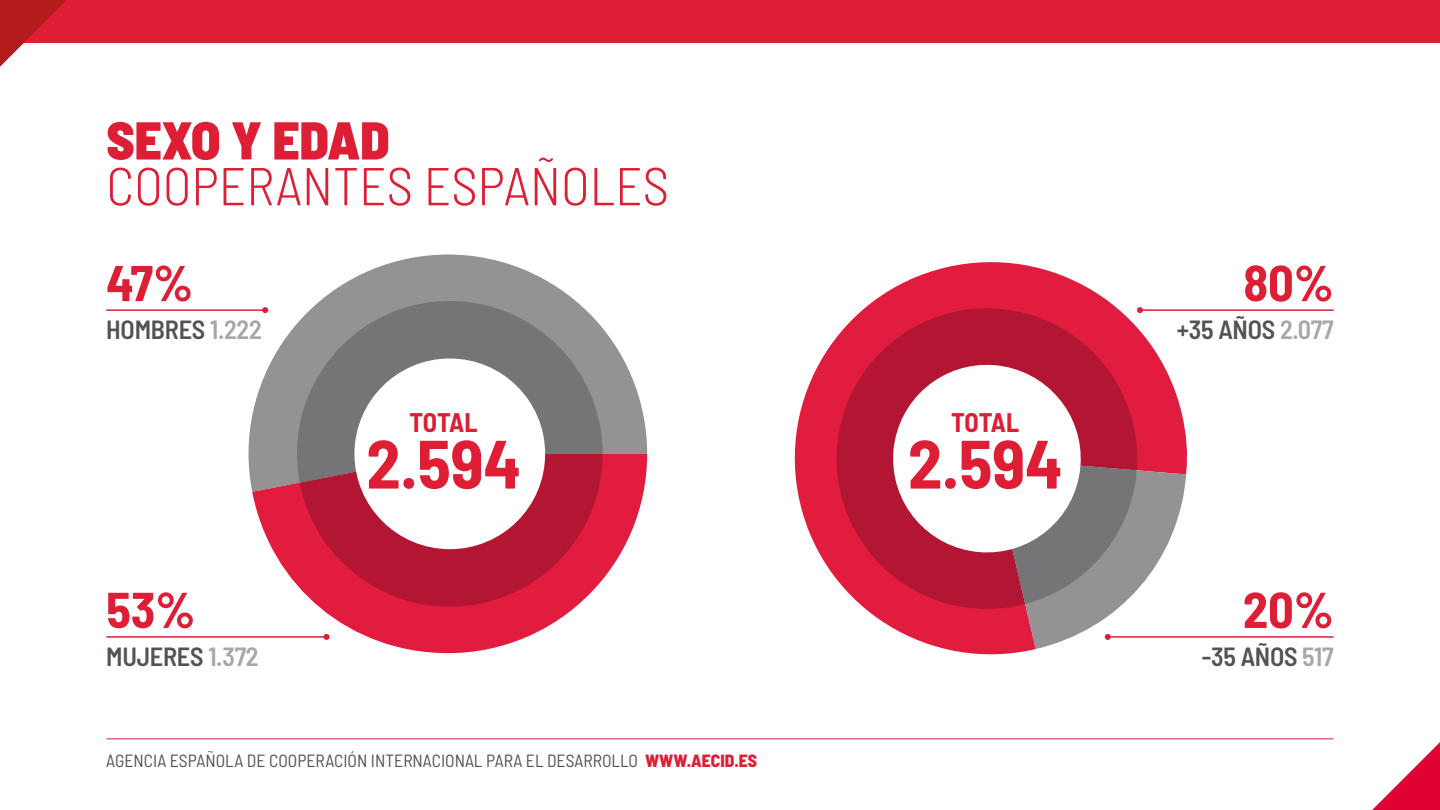
<style>
.page{position:relative;width:1440px;height:810px;background:#fff}
.page>*{position:absolute;margin:0;border:0;box-sizing:border-box;transform-origin:0 0}
.t1{font:700 semi-condensed 68.25px "Barlow";color:#de1e35}
.t2{font:300 semi-condensed 53.25px "Barlow";color:#de1e35}
.t3{font:900 semi-condensed 53.25px "Barlow";color:#de1e35}
.t4{font:700 semi-condensed 50.25px "Barlow";color:#de1e35}
.t5{font:600 semi-condensed 26.25px "Barlow";letter-spacing:-.01em;color:#515456}
.t6{font:700 semi-condensed 26.25px "Barlow";letter-spacing:-.015em;color:#de1e35}
.t7{font:semi-condensed 17.62px "Barlow";color:#515456}
.s1{color:#a7a6a8}
.s2{font-weight:800;color:#de1e35}
</style>
<div class="page">
<hr style="left:106px;top:738px;width:1228px;height:1px;background:#de1e35">
<div style="left:0;top:0;width:1440px;height:43px;background:#de1e35"></div>
<svg style="left:0;top:0;width:67px;height:67px"></svg>
<svg style="left:1372px;top:742px;width:68px;height:68px"></svg>
<svg style="left:248px;top:254px;width:399px;height:236px;fill:#949293"></svg>
<svg style="left:252px;top:454px;width:395px;height:199px;fill:#e11c3f"></svg>
<svg style="left:297px;top:301px;width:306px;height:306px;background:#924856"></svg>
<div style="left:354px;top:358px;width:191px;height:191px;background:#fff;border-radius:50%"></div>
<svg style="left:794px;top:262px;width:393px;height:393px"></svg>
<svg style="left:830px;top:302px;width:314px;height:313px;background:#cb2845"></svg>
<hr style="left:106px;top:309px;width:159px;height:2px;background:#de1e35">
<svg style="left:262px;top:307px;width:6px;height:6px"></svg>
<hr style="left:1140px;top:309px;width:194px;height:2px;background:#de1e35">
<svg style="left:1137px;top:307px;width:6px;height:6px"></svg>
<hr style="left:1108px;top:636px;width:226px;height:2px;background:#de1e35">
<svg style="left:889px;top:361px;width:297px;height:288px"></svg>
<hr style="left:106px;top:636px;width:221px;height:2px;background:#de1e35">
<svg style="left:324px;top:634px;width:6px;height:6px"></svg>
<p class="t3" style="left:106px;top:102px;width:285px">SEXO Y EDAD</p>
<p class="t2" style="left:106px;top:148px;width:564px">COOPERANTES ESPAÑOLES</p>
<p class="t4" style="left:106px;top:247px;width:88px">47%</p>
<p class="t5" style="left:106px;top:311px;width:157px">HOMBRES <span class="s1">1.222</span></p>
<p class="t4" style="left:106px;top:573px;width:90px">53%</p>
<p class="t5" style="left:106px;top:638px;width:154px">MUJERES <span class="s1">1.372</span></p>
<p class="t6" style="left:410px;top:404px;width:69px">TOTAL</p>
<p class="t1" style="left:366px;top:415px;width:156px">2.594</p>
<p class="t7" style="left:106px;top:748px;width:652px">AGENCIA ESPAÑOLA DE COOPERACIÓN INTERNACIONAL PARA EL DESARROLLO <span class="s2">WWW.AECID.ES</span></p>
<p class="t6" style="left:951px;top:404px;width:69px">TOTAL</p>
<p class="t1" style="left:908px;top:415px;width:156px">2.594</p>
<p class="t4" style="left:1243px;top:247px;width:92px">80%</p>
<p class="t5" style="left:1177px;top:311px;width:158px">+35 AÑOS <span class="s1">2.077</span></p>
<p class="t4" style="left:1243px;top:573px;width:92px">20%</p>
<p class="t5" style="left:1202px;top:638px;width:133px">-35 AÑOS <span class="s1">517</span></p>
</div>
